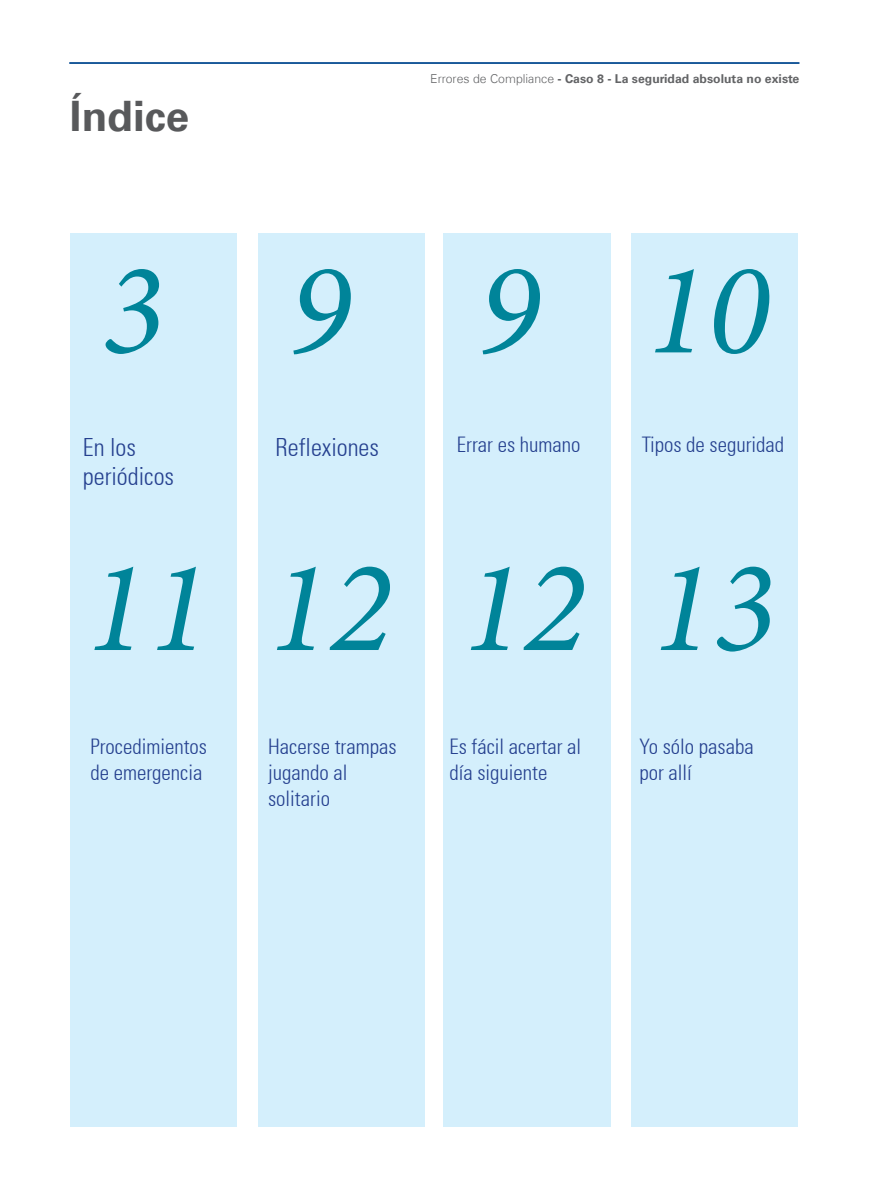
<style>
.page{position:relative;width:869px;height:1191px;background:#fff}
.page>*{position:absolute;margin:0;border:0;box-sizing:border-box;transform-origin:0 0}
.t1{font:italic 131.25px "Minion Pro";color:#008499}
.t2{font:700 42px "Universfor KPMG";color:#58595b}
.t3{font:300 condensed 24.5px/29.8px "Univers";color:#25408f}
.t4{font:300 condensed 21px/26.2px "Univers";color:#25408f}
.t5{font:700 12.25px "Universfor KPMG";color:#636466}
.s1{font-weight:300}
</style>
<div class="page">
<div style="left:70px;top:233px;width:167px;height:893px;background:#d4effc"></div>
<div style="left:630px;top:233px;width:167px;height:893px;background:#d4effc"></div>
<div style="left:443px;top:233px;width:167px;height:893px;background:#d4effc"></div>
<div style="left:257px;top:233px;width:167px;height:893px;background:#d4effc"></div>
<hr style="left:69px;top:62px;width:730px;height:2px;background:#00478f">
<h2 class="t2" style="left:69px;top:91px;width:121px">Índice</h2>
<p class="t5" style="left:430px;top:71px;width:370px"><span class="s1">Errores de Compliance</span> - Caso 8 - La seguridad absoluta no existe</p>
<h1 class="t1" style="left:102px;top:221px;width:64px">3</h1>
<p class="t3" style="left:83px;top:432px;width:93px">En los periódicos</p>
<h1 class="t1" style="left:288px;top:221px;width:64px">9</h1>
<p class="t3" style="left:275px;top:432px;width:105px">Reflexiones</p>
<h1 class="t1" style="left:84px;top:518px;width:309px">11 12</h1>
<p class="t4" style="left:90px;top:733px;width:118px">Procedimientos de emergencia</p>
<p class="t4" style="left:268px;top:733px;width:130px">Hacerse trampas jugando al solitario</p>
<h1 class="t1" style="left:477px;top:221px;width:64px">9</h1>
<p class="t4" style="left:456px;top:431px;width:125px">Errar es humano</p>
<h1 class="t1" style="left:460px;top:518px;width:127px">12</h1>
<p class="t4" style="left:449px;top:733px;width:133px">Es fácil acertar al día siguiente</p>
<h1 class="t1" style="left:644px;top:221px;width:127px">10</h1>
<p class="t4" style="left:641px;top:431px;width:144px">Tipos de seguridad</p>
<h1 class="t1" style="left:650px;top:518px;width:127px">13</h1>
<p class="t4" style="left:639px;top:733px;width:116px">Yo sólo pasaba por allí</p>
</div>
